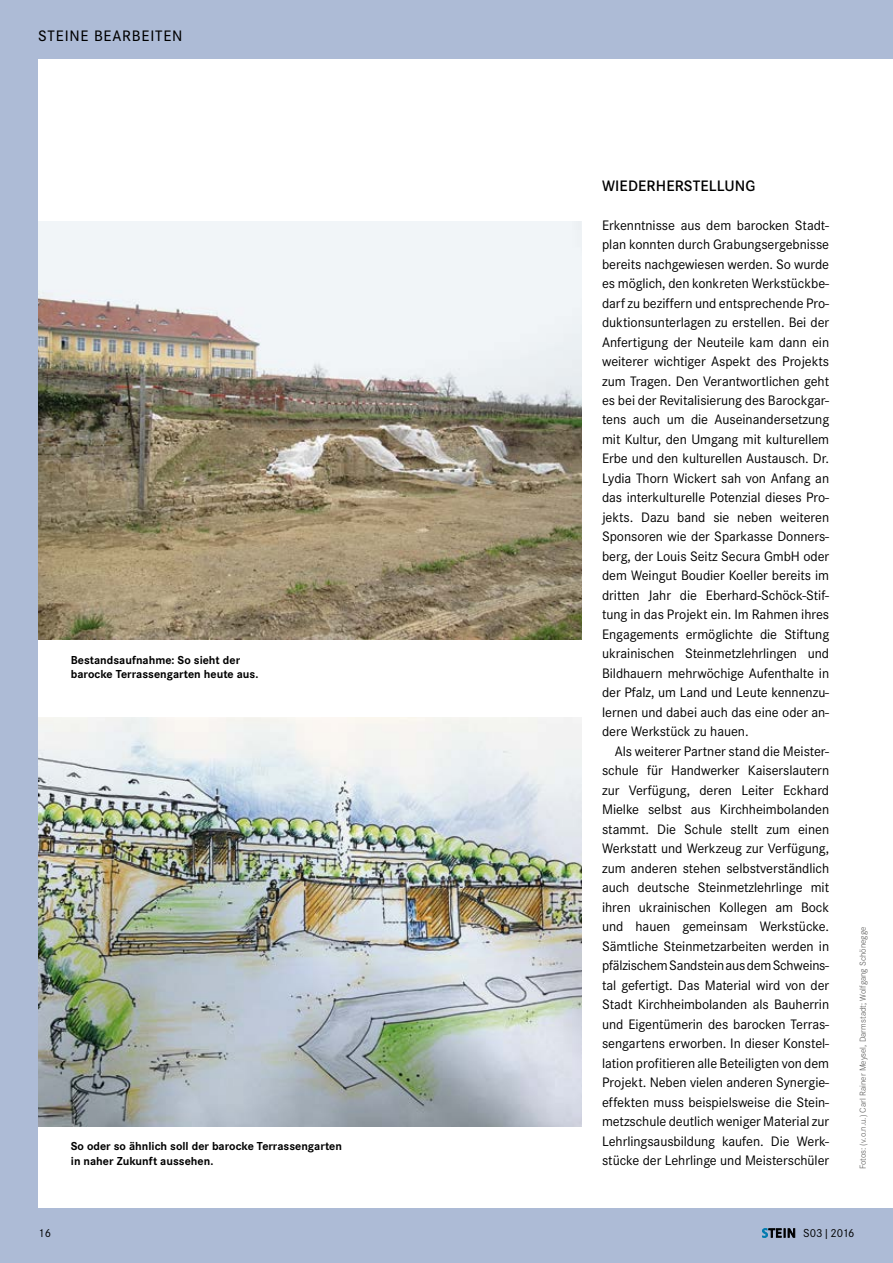
<style>
.page{position:relative;width:893px;height:1263px;background:#adbbd6}
.page>*{position:absolute;margin:0;border:0;box-sizing:border-box;transform-origin:0 0}
.t1{font:600 15.75px "Corporate S";letter-spacing:.01em;color:#000}
.t2{font:500 15.75px "Corporate S";letter-spacing:.05em;color:#000}
.t3{font:14.25px/19.5px "Corporate S";letter-spacing:-.005em;color:#000;text-align:justify}
.t4{font:700 12px/14.2px "Corporate S";color:#000}
.t5{font:12px "Corporate S";letter-spacing:.01em;color:#000}
.t6{font:300 9px "Corporate S";color:#575756}
</style>
<div class="page">
<div style="left:38px;top:60px;width:855px;height:1148px;background:#fff"></div>
<svg style="left:762px;top:1228px;width:33px;height:9px"></svg>
<img style="left:38px;top:717px;width:543px;height:409px">
<img style="left:38px;top:222px;width:543px;height:417px">
<p class="t2" style="left:38px;top:26px;width:146px">STEINE BEARBEITEN</p>
<p class="t4" style="left:71px;top:653px;width:189px">Bestandsaufnahme: So sieht der barocke Terrassengarten heute aus.</p>
<p class="t4" style="left:71px;top:1139px;width:273px">So oder so ähnlich soll der barocke Terrassengarten in naher Zukunft aussehen.</p>
<p class="t1" style="left:602px;top:176px;width:155px">WIEDERHERSTELLUNG</p>
<p class="t3" style="left:602px;top:215px;width:229px">Erkenntnisse aus dem barocken Stadt&shy;plan konnten durch Grabungsergebnisse bereits nachgewiesen werden. So wurde es möglich, den konkreten Werkstückbe&shy;darf zu beziffern und entsprechende Pro&shy;duktionsunterlagen zu erstellen. Bei der Anfertigung der Neuteile kam dann ein weiterer wichtiger Aspekt des Projekts zum Tragen. Den Verantwortlichen geht es bei der Revitalisierung des Barockgar&shy;tens auch um die Auseinandersetzung mit Kultur, den Umgang mit kulturellem Erbe und den kulturellen Austausch. Dr.<br>Lydia Thorn Wickert sah von Anfang an das interkulturelle Potenzial dieses Pro&shy;jekts. Dazu band sie neben weiteren Sponsoren wie der Sparkasse Donners&shy;berg, der Louis Seitz Secura GmbH oder dem Weingut Boudier Koeller bereits im dritten Jahr die Eberhard-Schöck-Stif&shy;tung in das Projekt ein. Im Rahmen ihres Engagements ermöglichte die Stiftung ukrainischen Steinmetzlehrlingen und Bildhauern mehrwöchige Aufenthalte in der Pfalz, um Land und Leute kennenzu&shy;lernen und dabei auch das eine oder an&shy;dere Werkstück zu hauen.</p>
<p class="t3" style="left:602px;top:741px;width:229px;text-indent:13px">Als weiterer Partner stand die Meister&shy;schule für Handwerker Kaiserslautern zur Verfügung, deren Leiter Eckhard Mielke selbst aus Kirchheimbolanden stammt. Die Schule stellt zum einen Werkstatt und Werkzeug zur Verfügung, zum anderen stehen selbstverständlich auch deutsche Steinmetzlehrlinge mit ihren ukrainischen Kollegen am Bock und hauen gemeinsam Werkstücke.<br>Sämtliche Steinmetzarbeiten werden in pfälzischem Sandstein aus dem Schweins&shy;tal gefertigt. Das Material wird von der Stadt Kirchheimbolanden als Bauherrin und Eigentümerin des barocken Terras&shy;sengartens erworben. In dieser Konstel&shy;lation profitieren alle Beteiligten von dem Projekt. Neben vielen anderen Synergie&shy;effekten muss beispielsweise die Stein&shy;metzschule deutlich weniger Material zur Lehrlingsausbildung kaufen. Die Werk&shy;stücke der Lehrlinge und Meisterschüler</p>
<p class="t6" style="left:858px;top:1169px;width:244px;rotate:-90deg">Fotos: (v.o.n.u.) Carl Rainer Meysel, Darmstadt; Wolfgang Schönegge</p>
<p class="t5" style="left:38px;top:1226px;width:14px">16</p>
<p class="t5" style="left:803px;top:1226px;width:53px">S03 | 2016</p>
</div>
